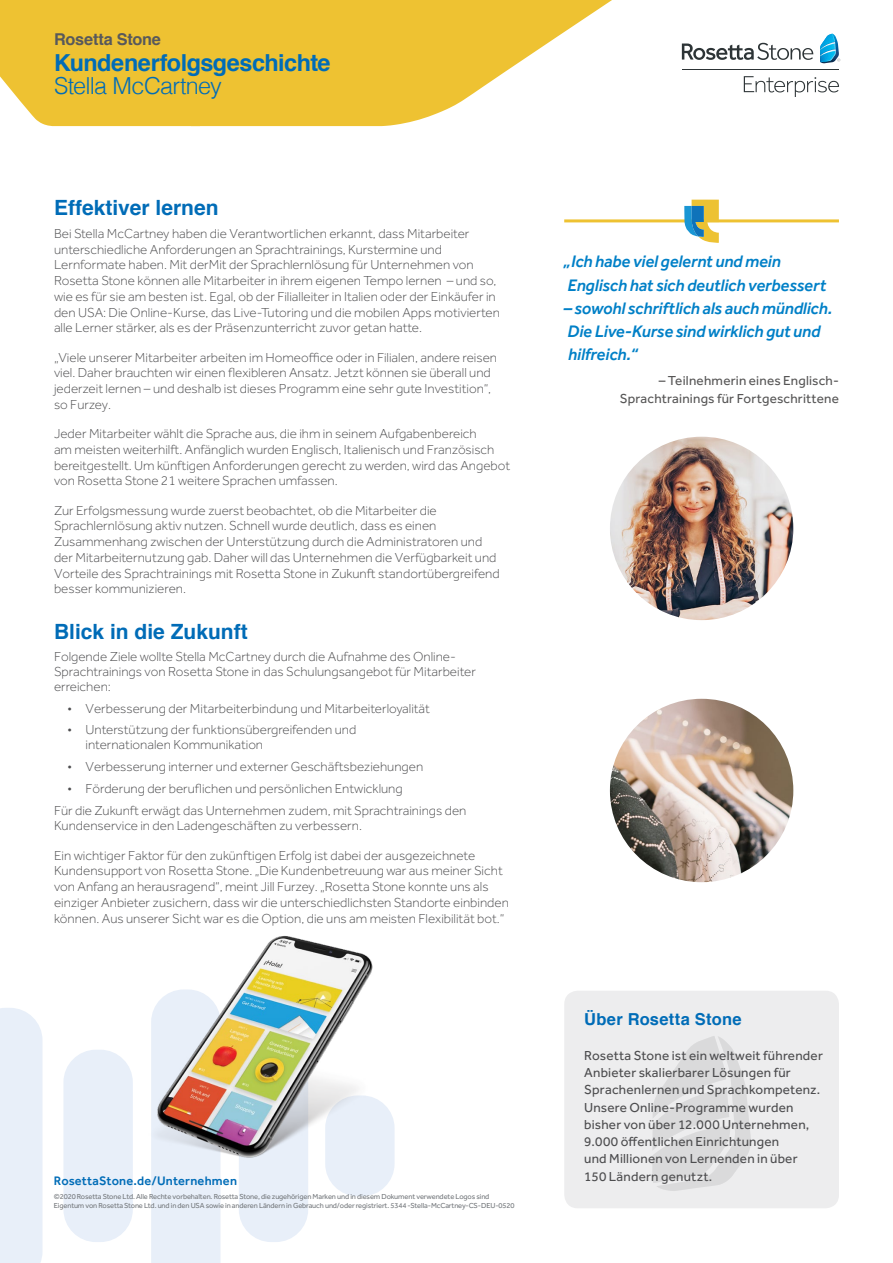
<style>
.page{position:relative;width:893px;height:1263px;background:#fff}
.page>*{position:absolute;margin:0;border:0;box-sizing:border-box;transform-origin:0 0}
.t1{font:700 23.4px/23.4px "Helvetica";letter-spacing:-.025em;color:#006cb7}
.t2{font:700 21px "Helvetica";color:#006cb7}
.t3{font:italic 500 17.25px/23.2px "Effra";letter-spacing:-.005em;color:#0080c7}
.Headline{font:700 16.5px "Helvetica";letter-spacing:.015em;color:#006cb7}
.t4{font:700 16.35px "Helvetica";letter-spacing:-.015em;color:#58595b}
.t5{font:300 13.5px/15.8px "Effra";color:#4d4d4f}
.Body_Text{font:13.5px/17.2px "Effra";letter-spacing:.015em;color:#4d4d4f}
.t6{font:13.5px/18px "Effra";letter-spacing:.015em;color:#565555;text-align:right}
.t7{font:500 12.75px "Effra";letter-spacing:.015em;color:#006cb7}
.t8{font:7.5px/9px "Effra";letter-spacing:-.015em;color:#75797d}
.s1{font-weight:300}
</style>
<div class="page">
<div style="left:151px;top:1191px;width:69px;height:72px;background:#e8eff9"></div>
<div style="left:239px;top:1050px;width:69px;height:192px;background:#e8eff9;border-radius:32px"></div>
<div style="left:325px;top:1095px;width:70px;height:101px;background:#e8eff9;border-radius:32px"></div>
<div style="left:63px;top:1050px;width:70px;height:192px;background:#e8eff9;border-radius:32px"></div>
<div style="left:0;top:1008px;width:43px;height:255px;background:#e8eff9"></div>
<img style="left:610px;top:699px;width:183px;height:183px;border-radius:92px">
<img style="left:610px;top:437px;width:183px;height:183px;border-radius:92px">
<img style="left:115px;top:935px;width:280px;height:256px">
<div style="left:564px;top:991px;width:275px;height:217px;background:#ededee;border-radius:14px"></div>
<hr style="left:564px;top:219px;width:275px;height:3px;background:#eec232">
<svg style="left:684px;top:200px;width:35px;height:43px"></svg>
<svg style="left:652px;top:1036px;width:99px;height:155px"></svg>
<div style="left:0;top:0;width:191px;height:126px;background:#eec232"></div>
<svg style="left:191px;top:0;width:421px;height:126px;fill:#eec232"></svg>
<hr style="left:682px;top:69px;width:157px;height:1px;background:#2d3436">
<svg style="left:682px;top:43px;width:131px;height:17px"></svg>
<svg style="left:820px;top:34px;width:20px;height:29px"></svg>
<svg style="left:744px;top:76px;width:95px;height:21px"></svg>
<p class="t4" style="left:54px;top:26px;width:108px">Rosetta Stone</p>
<p class="t1" style="left:54px;top:51px;width:278px">Kundenerfolgsgeschichte<br><span class="s1">Stella McCartney</span></p>
<p class="t2" style="left:54px;top:191px;width:166px">Effektiver lernen</p>
<p class="t5" style="left:54px;top:225px;width:447px">Bei Stella McCartney haben die Verantwortlichen erkannt, dass Mitarbeiter unterschiedliche Anforderungen an Sprachtrainings, Kurstermine und Lernformate haben. Mit derMit der Sprachlernlösung für Unternehmen von Rosetta Stone können alle Mitarbeiter in ihrem eigenen Tempo lernen – und so, wie es für sie am besten ist. Egal, ob der Filialleiter in Italien oder der Einkäufer in den USA: Die Online-Kurse, das Live-Tutoring und die mobilen Apps motivierten alle Lerner stärker, als es der Präsenzunterricht zuvor getan hatte.</p>
<p class="t5" style="left:54px;top:349px;width:445px">„Viele unserer Mitarbeiter arbeiten im Homeoffice oder in Filialen, andere reisen viel. Daher brauchten wir einen flexibleren Ansatz. Jetzt können sie überall und jederzeit lernen – und deshalb ist dieses Programm eine sehr gute Investition“, so Furzey.</p>
<p class="t5" style="left:54px;top:426px;width:458px">Jeder Mitarbeiter wählt die Sprache aus, die ihm in seinem Aufgabenbereich<br>am meisten weiterhilft. Anfänglich wurden Englisch, Italienisch und Französisch bereitgestellt. Um künftigen Anforderungen gerecht zu werden, wird das Angebot von Rosetta Stone 21 weitere Sprachen umfassen.</p>
<p class="t5" style="left:54px;top:502px;width:447px">Zur Erfolgsmessung wurde zuerst beobachtet, ob die Mitarbeiter die Sprachlernlösung aktiv nutzen. Schnell wurde deutlich, dass es einen Zusammenhang zwischen der Unterstützung durch die Administratoren und der Mitarbeiternutzung gab. Daher will das Unternehmen die Verfügbarkeit und Vorteile des Sprachtrainings mit Rosetta Stone in Zukunft standortübergreifend besser kommunizieren.</p>
<p class="t2" style="left:54px;top:615px;width:195px">Blick in die Zukunft</p>
<p class="t5" style="left:54px;top:649px;width:423px;line-height:15px">Folgende Ziele wollte Stella McCartney durch die Aufnahme des Online-<br>Sprachtrainings von Rosetta Stone in das Schulungsangebot für Mitarbeiter erreichen:</p>
<p class="t5" style="left:68px;top:700px;width:364px">• Verbesserung der Mitarbeiterbindung und Mitarbeiterloyalität</p>
<p class="t5" style="left:85px;top:722px;width:272px;line-height:15px;text-indent:-18px">• Unterstützung der funktionsübergreifenden und internationalen Kommunikation</p>
<p class="t5" style="left:68px;top:759px;width:357px">• Verbesserung interner und externer Geschäftsbeziehungen</p>
<p class="t5" style="left:68px;top:780px;width:337px">• Förderung der beruflichen und persönlichen Entwicklung</p>
<p class="t5" style="left:54px;top:802px;width:414px">Für die Zukunft erwägt das Unternehmen zudem, mit Sprachtrainings den<br>Kundenservice in den Ladengeschäften zu verbessern.</p>
<p class="t5" style="left:54px;top:847px;width:456px">Ein wichtiger Faktor für den zukünftigen Erfolg ist dabei der ausgezeichnete Kundensupport von Rosetta Stone. „Die Kundenbetreuung war aus meiner Sicht von Anfang an herausragend“, meint Jill Furzey. „Rosetta Stone konnte uns als einziger Anbieter zusichern, dass wir die unterschiedlichsten Standorte einbinden können. Aus unserer Sicht war es die Option, die uns am meisten Flexibilität bot.“</p>
<p class="t7" style="left:54px;top:1173px;width:185px">RosettaStone.de/Unternehmen</p>
<p class="t8" style="left:54px;top:1192px;width:462px">©2020 Rosetta Stone Ltd. Alle Rechte vorbehalten. Rosetta Stone, die zugehörigen Marken und in diesem Dokument verwendete Logos sind<br>Eigentum von Rosetta Stone Ltd. und in den USA sowie in anderen Ländern in Gebrauch und/oder registriert. 5344 -Stella-McCartney-CS-DEU-0520</p>
<p class="t3" style="left:563px;top:250px;width:264px">„Ich habe viel gelernt und mein<br>Englisch hat sich deutlich verbessert</p>
<p class="t3" style="left:563px;top:296px;width:270px">– sowohl schriftlich als auch mündlich.<br>Die Live-Kurse sind wirklich gut und hilfreich.“</p>
<p class="t6" style="left:620px;top:371px;width:221px">– Teilnehmerin eines Englisch-<br>Sprachtrainings für Fortgeschrittene</p>
<p class="Headline" style="left:584px;top:1006px;width:159px">Über Rosetta Stone</p>
<p class="Body_Text" style="left:584px;top:1046px;width:240px">Rosetta Stone ist ein weltweit führender Anbieter skalierbarer Lösungen für Sprachenlernen und Sprachkompetenz.<br>Unsere Online-Programme wurden bisher von über 12.000 Unternehmen, 9.000 öffentlichen Einrichtungen<br>und Millionen von Lernenden in über 150 Ländern genutzt.</p>
</div>
